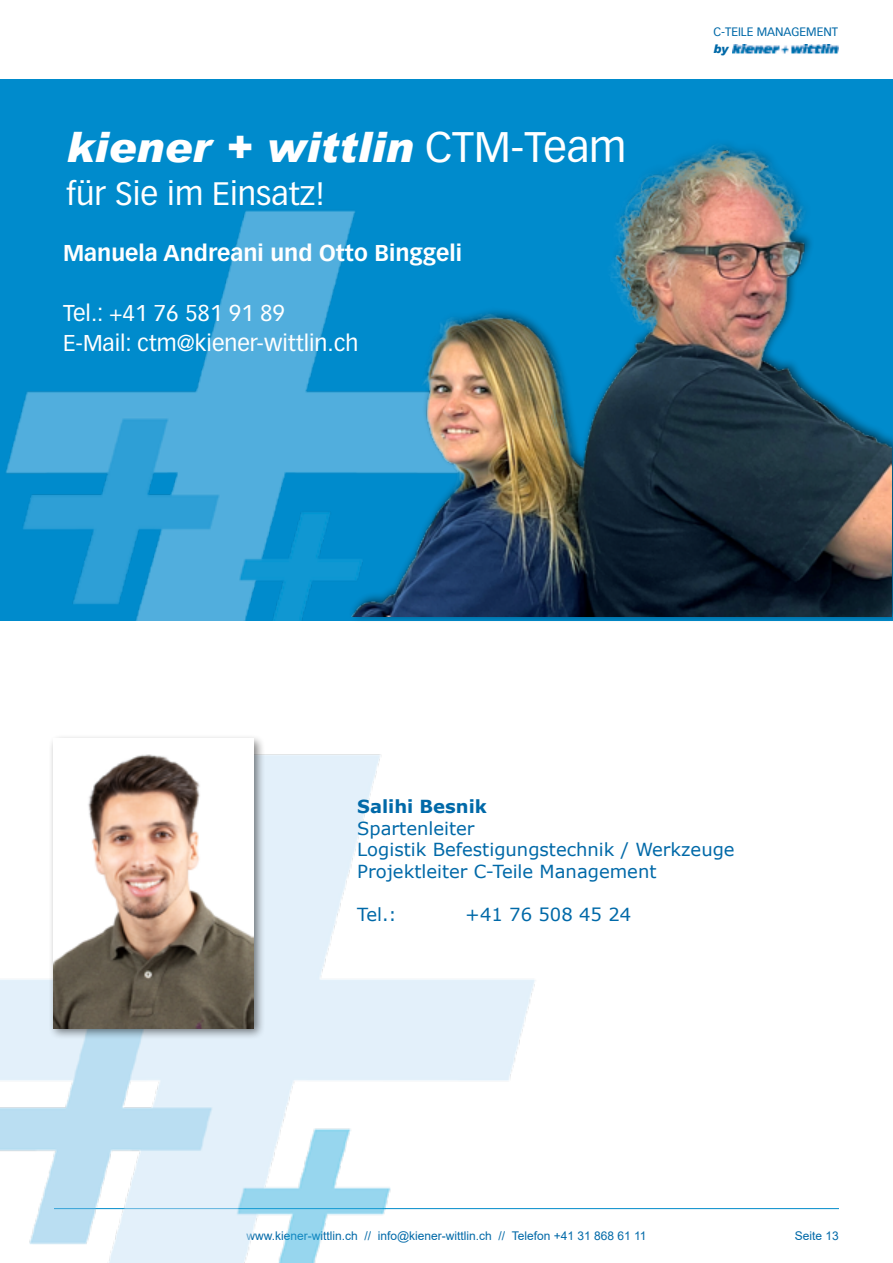
<style>
.page{position:relative;width:893px;height:1263px;background:#fff}
.page>*{position:absolute;margin:0;border:0;box-sizing:border-box;transform-origin:0 0}
.t1{font:italic 900 42px "Arial";color:#fff}
.t2{font:31.95px "Vectora LT Pro";color:#fff}
.t3{font:22.5px/30px "Vectora LT Pro";color:#fff}
.t4{font:700 22.5px "Vectora LT Pro";color:#fff}
.t5{font:18px/21.6px "Verdana";color:#0069a8}
.t6{font:700 18px "Verdana";color:#0069a8}
.t7{font:12px "Arial";color:#0069a8}
.t8{font:12px "Vectora LT Std";color:#0069a8}
.t9{font:italic 900 12px "Arial";color:#0069a8}
.s1{font-family:"Vectora LT Pro";font-weight:400;font-style:normal}
</style>
<div class="page">
<hr style="left:54px;top:1208px;width:785px;height:1px;background:#008bcb">
<img style="left:732px;top:45px;width:107px;height:9px">
<div style="left:0;top:79px;width:893px;height:541px;background:#008bcc"></div>
<img style="left:0;top:754px;width:544px;height:509px">
<img style="left:6px;top:210px;width:303px;height:410px">
<div style="left:49px;top:734px;width:217px;height:306px;background:#000;opacity:.5"></div>
<img style="left:53px;top:738px;width:201px;height:290px">
<img style="left:309px;top:144px;width:582px;height:473px">
<h1 class="t1" style="left:66px;top:121px;width:562px">kiener + wittlin <span class="s1">CTM-Team</span></h1>
<h2 class="t2" style="left:66px;top:174px;width:261px">für Sie im Einsatz!</h2>
<p class="t4" style="left:63px;top:239px;width:400px">Manuela Andreani und Otto Binggeli</p>
<p class="t3" style="left:63px;top:298px;width:297px">Tel.: +41 76 581 91 89<br>E-Mail: ctm@kiener-wittlin.ch</p>
<p class="t8" style="left:713px;top:25px;width:126px">C-TEILE MANAGEMENT</p>
<p class="t9" style="left:713px;top:41px;width:17px">by</p>
<p class="t6" style="left:357px;top:794px;width:131px">Salihi Besnik</p>
<p class="t5" style="left:357px;top:817px;width:379px">Spartenleiter<br>Logistik Befestigungstechnik / Werkzeuge<br>Projektleiter C-Teile Management</p>
<p class="t5" style="left:357px;top:904px;width:41px">Tel.:</p>
<p class="t5" style="left:465px;top:904px;width:167px">+41 76 508 45 24</p>
<p class="t7" style="left:246px;top:1227px;width:402px">www.kiener-wittlin.ch // info@kiener-wittlin.ch // Telefon +41 31 868 61 11</p>
<p class="t7" style="left:795px;top:1227px;width:46px">Seite 13</p>
</div>
